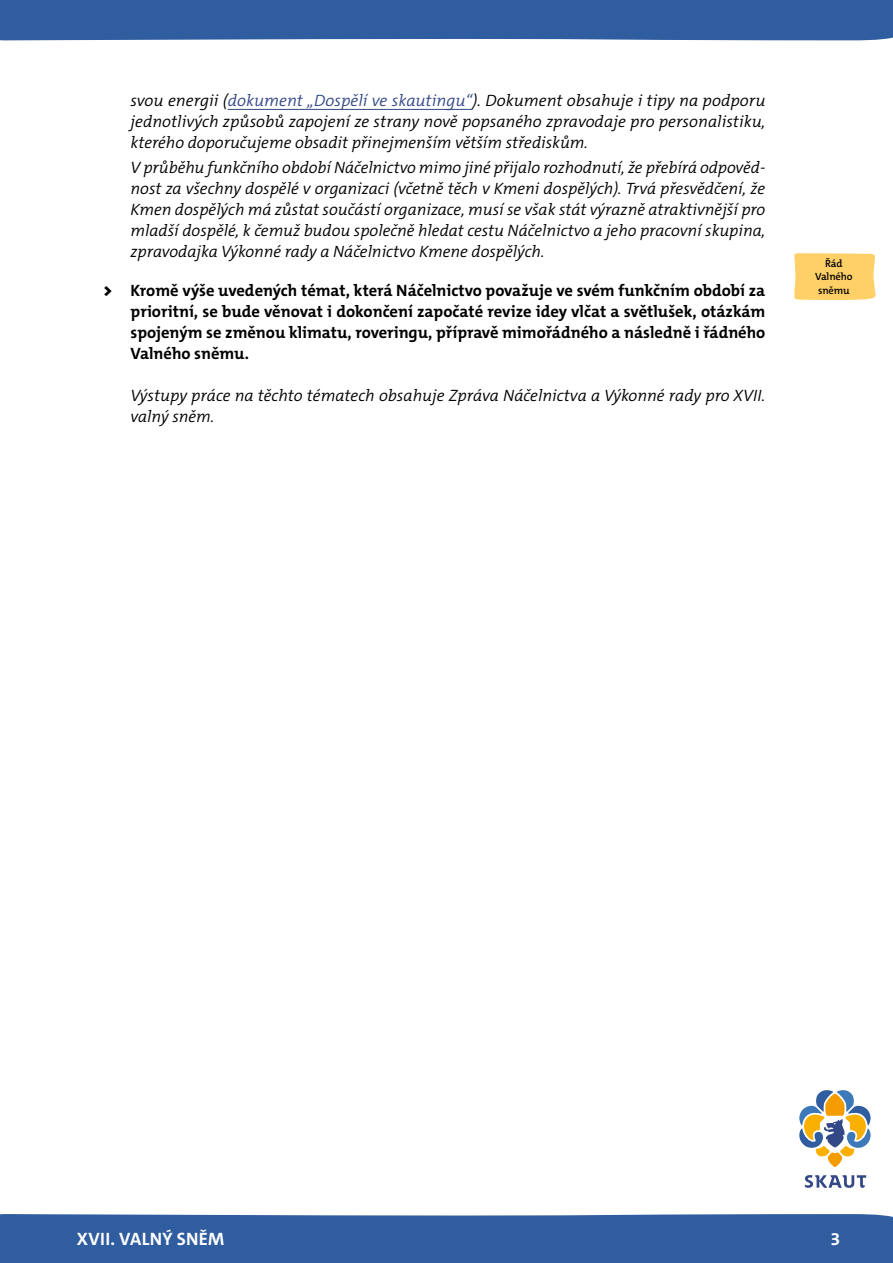
<style>
.page{position:relative;width:893px;height:1263px;background:#fff}
.page>*{position:absolute;margin:0;border:0;box-sizing:border-box;transform-origin:0 0}
.t1{font:700 18px "The Mix C5";letter-spacing:.015em;color:#fff}
.text{font:italic 300 16.5px/21px "The Mix C5";color:#000;text-align:justify}
.t2{font:700 16.5px/21px "The Mix C5";color:#000;text-align:justify}
.t3{font:600 10.5px/13.5px "The Mix C5";letter-spacing:-.01em;color:#000;text-align:center}
.s1{color:#334887}
.s2{font-weight:900}
</style>
<div class="page">
<svg style="left:805px;top:1175px;width:61px;height:13px"></svg>
<svg style="left:799px;top:1090px;width:71px;height:77px"></svg>
<div style="left:0;top:0;width:893px;height:41px;background:#305ca0"></div>
<div style="left:0;top:1214px;width:893px;height:49px;background:#305ca0"></div>
<svg style="left:794px;top:253px;width:82px;height:47px;background:#fed26e"></svg>
<hr style="left:228px;top:109px;width:244px;height:1px;background:#334887">
<p class="text" style="left:131px;top:90px;width:636px">svou energii (<span class="s1">dokument „Dospělí ve skautingu“</span>). Dokument obsahuje i tipy na podporu jednotlivých způsobů zapojení ze strany nově popsaného zpravodaje pro personalistiku, kterého doporučujeme obsadit přinejmenším větším střediskům.</p>
<p class="text" style="left:131px;top:157px;width:636px">V průběhu funkčního období Náčelnictvo mimo jiné přijalo rozhodnutí, že přebírá odpověd&shy;nost za všechny dospělé v organizaci (včetně těch v Kmeni dospělých). Trvá přesvědčení, že Kmen dospělých má zůstat součástí organizace, musí se však stát výrazně atraktivnější pro mladší dospělé, k čemuž budou společně hledat cestu Náčelnictvo a jeho pracovní skupina, zpravodajka Výkonné rady a Náčelnictvo Kmene dospělých.</p>
<p class="t2" style="left:131px;top:280px;width:636px;text-indent:-27px"><span class="s2">&gt;</span> Kromě výše uvedených témat, která Náčelnictvo považuje ve svém funkčním období za prioritní, se bude věnovat i dokončení započaté revize idey vlčat a světlušek, otázkám spojeným se změnou klimatu, roveringu, přípravě mimořádného a následně i řádného Valného sněmu.</p>
<p class="text" style="left:131px;top:385px;width:636px">Výstupy práce na těchto tématech obsahuje Zpráva Náčelnictva a Výkonné rady pro XVII. valný sněm.</p>
<p class="t3" style="left:815px;top:257px;width:39px">Řád<br>Valného sněmu</p>
<p class="t1" style="left:77px;top:1227px;width:149px">XVII. VALNÝ SNĚM</p>
<p class="t1" style="left:830px;top:1227px;width:11px">3</p>
</div>
